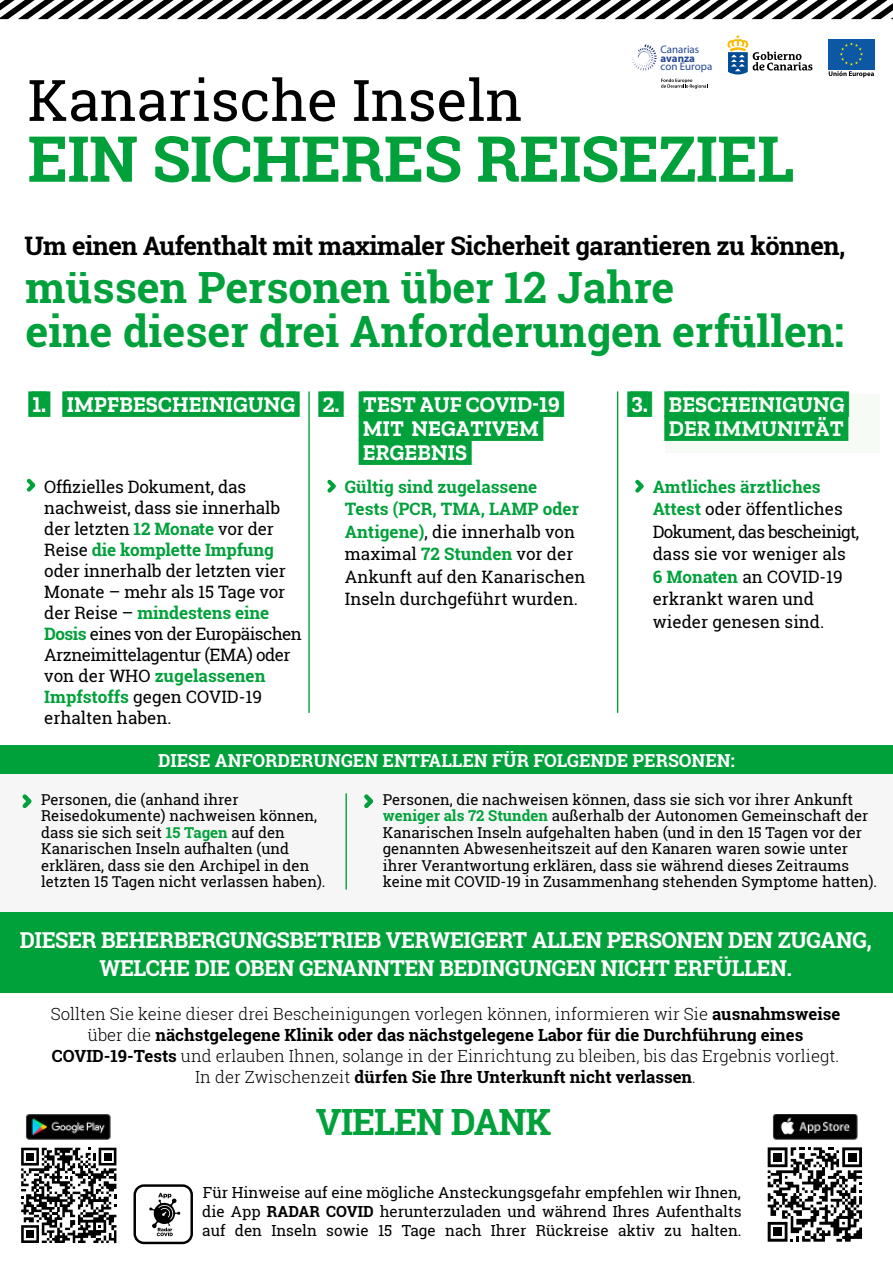
<style>
.page{position:relative;width:893px;height:1263px;background:#fff}
.page>*{position:absolute;margin:0;border:0;box-sizing:border-box;transform-origin:0 0}
.t1{font:700 63.45px "Roboto Slab";letter-spacing:-.01em;color:#00a13a}
.t2{font:57.15px "Roboto Slab";color:#000}
.t3{font:700 43.05px/43.8px "Roboto Slab";color:#00a13a}
.t4{font:700 36.15px "Roboto Slab";letter-spacing:-.03em;color:#00a13a}
.t5{font:700 25.5px "Roboto Slab";letter-spacing:-.02em;color:#000}
.t6{font:700 22.5px/24px "Zilla Slab Highlight";letter-spacing:-.02em;color:#00a13a}
.t7{font:700 21.9px/28.2px "Roboto Slab";letter-spacing:-.02em;color:#fff;text-align:center}
.t8{font:700 18px "Roboto Slab";color:#fff}
.t9{font:17.1px/21px "Roboto Slab";letter-spacing:-.01em;color:#000}
.t10{font:300 16.8px/21px "Roboto Slab";color:#000;text-align:center}
.t11{font:15.3px/19.2px "Roboto Slab";color:#000;text-align:justify}
.t12{font:15px/16.5px "Roboto Slab";color:#000}
.t13{font:10.95px "Myriad Pro";color:#244796}
.t14{font:700 10.95px "Myriad Pro";color:#244796}
.s1{font-weight:700;color:#00a13a}
.s2{font-weight:700}
</style>
<div class="page">
<div style="left:0;top:772px;width:893px;height:141px;background:#f6f6f6"></div>
<hr style="left:345px;top:794px;width:2px;height:95px;background:#00a13a">
<svg style="left:364px;top:794px;width:10px;height:15px"></svg>
<svg style="left:22px;top:794px;width:10px;height:15px"></svg>
<svg style="left:768px;top:1147px;width:94px;height:95px"></svg>
<div style="left:773px;top:1153px;width:9px;height:8px;background:#000"></div>
<div style="left:848px;top:1153px;width:8px;height:8px;background:#000"></div>
<div style="left:773px;top:1227px;width:9px;height:9px;background:#000"></div>
<div style="left:133px;top:1184px;width:60px;height:60px;border:2px solid #000;border-radius:9px"></div>
<svg style="left:149px;top:1193px;width:31px;height:43px"></svg>
<svg style="left:21px;top:1148px;width:96px;height:95px"></svg>
<div style="left:104px;top:1153px;width:7px;height:7px;background:#000"></div>
<div style="left:26px;top:1153px;width:8px;height:7px;background:#000"></div>
<div style="left:26px;top:1230px;width:8px;height:8px;background:#000"></div>
<img style="left:25px;top:1114px;width:86px;height:26px">
<img style="left:772px;top:1114px;width:86px;height:26px">
<div style="left:0;top:912px;width:893px;height:80px;background:#00a13a"></div>
<svg style="left:727px;top:35px;width:85px;height:40px"></svg>
<div style="left:828px;top:39px;width:47px;height:31px;background:#0d58a4"></div>
<svg style="left:829px;top:42px;width:45px;height:35px"></svg>
<svg style="left:661px;top:79px;width:47px;height:10px"></svg>
<svg style="left:631px;top:44px;width:26px;height:27px"></svg>
<div style="left:0;top:0;width:893px;height:23px;background:linear-gradient(to right,#fff,#fff)"></div>
<svg style="left:0;top:0;width:893px;height:19px"></svg>
<hr style="left:308px;top:392px;width:2px;height:320px;background:#00a13a">
<hr style="left:617px;top:392px;width:1px;height:320px;background:#00a13a">
<svg style="left:26px;top:478px;width:10px;height:14px"></svg>
<svg style="left:327px;top:479px;width:9px;height:14px"></svg>
<svg style="left:635px;top:479px;width:9px;height:14px"></svg>
<div style="left:665px;top:394px;width:214px;height:58px;background:#f7fbf6"></div>
<div style="left:0;top:745px;width:893px;height:28px;background:#00a13a"></div>
<p class="t13" style="left:660px;top:42px;width:40px">Canarias</p>
<p class="t14" style="left:660px;top:51px;width:36px">avanza</p>
<p class="t13" style="left:660px;top:60px;width:53px">con Europa</p>
<h2 class="t2" style="left:28px;top:61px;width:496px">Kanarische Inseln</h2>
<h1 class="t1" style="left:28px;top:115px;width:768px">EIN SICHERES REISEZIEL</h1>
<h3 class="t5" style="left:24px;top:229px;width:822px">Um einen Aufenthalt mit maximaler Sicherheit garantieren zu können,</h3>
<h3 class="t3" style="left:26px;top:265px;width:820px">müssen Personen über 12 Jahre<br>eine dieser drei Anforderungen erfüllen:</h3>
<h3 class="t6" style="left:32px;top:392px;width:265px">1. IMPFBESCHEINIGUNG</h3>
<p class="t9" style="left:44px;top:476px;width:259px">Offizielles Dokument, das nachweist, dass sie innerhalb der letzten <span class="s1">12 Monate</span> vor der<br>Reise <span class="s1">die komplette Impfung </span>oder innerhalb der letzten vier<br>Monate – mehr als 15 Tage vor der Reise – <span class="s1">mindestens eine<br>Dosis</span> eines von der Europäischen<br>Arzneimittelagentur (EMA) oder von der WHO <span class="s1">zugelassenen<br>Impfstoffs</span> gegen COVID-19 erhalten haben.</p>
<h3 class="t6" style="left:363px;top:392px;width:199px;text-indent:-40px">2. TEST AUF COVID-19<br>MIT NEGATIVEM<br>ERGEBNIS</h3>
<p class="t9" style="left:345px;top:475px;width:242px;line-height:22.5px"><span class="s1">Gültig sind zugelassene<br>Tests (PCR, TMA, LAMP oder<br>Antigene)</span>, die innerhalb von maximal <span class="s1">72 Stunden</span> vor der<br>Ankunft auf den Kanarischen<br>Inseln durchgeführt wurden.</p>
<h3 class="t6" style="left:631px;top:392px;width:215px;text-align:right">3. BESCHEINIGUNG<br>DER IMMUNITÄT</h3>
<p class="t9" style="left:653px;top:475px;width:208px;line-height:22.5px"><span class="s1">Amtliches ärztliches<br>Attest</span> oder öffentliches<br>Dokument, das bescheinigt, dass sie vor weniger als<br><span class="s1">6 Monaten</span> an COVID-19 erkrankt waren und wieder genesen sind.</p>
<p class="t8" style="left:158px;top:748px;width:578px">DIESE ANFORDERUNGEN ENTFALLEN FÜR FOLGENDE PERSONEN:</p>
<p class="t12" style="left:41px;top:791px;width:286px">Personen, die (anhand ihrer Reisedokumente) nachweisen können, dass sie sich seit <span class="s1">15 Tagen</span> auf den Kanarischen Inseln aufhalten (und erklären, dass sie den Archipel in den letzten 15 Tagen nicht verlassen haben).</p>
<p class="t12" style="left:383px;top:791px;width:496px">Personen, die nachweisen können, dass sie sich vor ihrer Ankunft <span class="s1">weniger als 72 Stunden</span> außerhalb der Autonomen Gemeinschaft der Kanarischen Inseln aufgehalten haben (und in den 15 Tagen vor der genannten Abwesenheitszeit auf den Kanaren waren sowie unter ihrer Verantwortung erklären, dass sie während dieses Zeitraums keine mit COVID-19 in Zusammenhang stehenden Symptome hatten).</p>
<p class="t7" style="left:20px;top:925px;width:853px">DIESER BEHERBERGUNGSBETRIEB VERWEIGERT ALLEN PERSONEN DEN ZUGANG,<br>WELCHE DIE OBEN GENANNTEN BEDINGUNGEN NICHT ERFÜLLEN.</p>
<p class="t10" style="left:51px;top:1003px;width:791px">Sollten Sie keine dieser drei Bescheinigungen vorlegen können, informieren wir Sie <span class="s2">ausnahmsweise </span>über die <span class="s2">nächstgelegene Klinik oder das nächstgelegene Labor für die Durchführung eines COVID-19-Tests</span> und erlauben Ihnen, solange in der Einrichtung zu bleiben, bis das Ergebnis vorliegt.<br>In der Zwischenzeit <span class="s2">dürfen Sie Ihre Unterkunft nicht verlassen</span>.</p>
<h3 class="t4" style="left:316px;top:1097px;width:237px">VIELEN DANK</h3>
<p class="t11" style="left:202px;top:1182px;width:541px">Für Hinweise auf eine mögliche Ansteckungsgefahr empfehlen wir Ihnen, die App <span class="s2">RADAR COVID</span> herunterzuladen und während Ihres Aufenthalts auf den Inseln sowie 15 Tage nach Ihrer Rückreise aktiv zu halten.</p>
</div>
